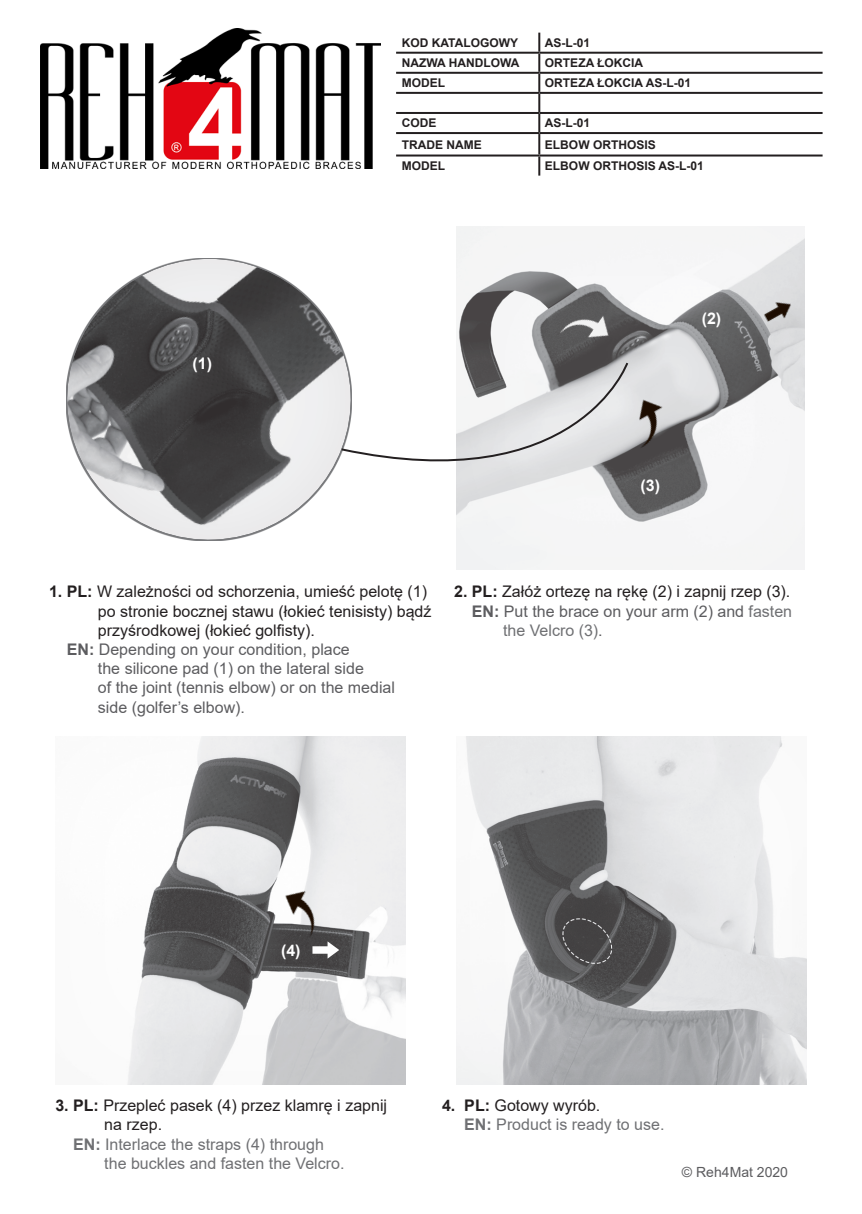
<style>
.page{position:relative;width:862px;height:1214px;background:#fff}
.page>*{position:absolute;margin:0;border:0;box-sizing:border-box;transform-origin:0 0}
.t1{font:16px "Arial";color:#231f20}
.t2{font:16px "Arial";color:#5c5c5f}
.t3{font:16px "Arial";color:#6f7073}
.t4{font:700 16px "Arial";color:#fff}
.t5{font:14px "Arial";color:#5c5c5f}
.t6{font:700 12px "Arial";color:#231f20}
.s1{font-weight:700}
.s2{color:#6f7073}
.s3{color:#5c5c5f}
</style>
<div class="page">
<hr style="left:396px;top:52px;width:143px;height:2px;background:#231f20">
<hr style="left:539px;top:52px;width:283px;height:2px;background:#231f20">
<hr style="left:396px;top:72px;width:143px;height:2px;background:#231f20">
<hr style="left:539px;top:72px;width:283px;height:2px;background:#231f20">
<hr style="left:396px;top:92px;width:143px;height:2px;background:#231f20">
<hr style="left:539px;top:92px;width:283px;height:2px;background:#231f20">
<hr style="left:396px;top:112px;width:143px;height:2px;background:#231f20">
<hr style="left:539px;top:112px;width:283px;height:2px;background:#231f20">
<svg style="left:538px;top:33px;width:2px;height:99px"></svg>
<hr style="left:396px;top:132px;width:143px;height:2px;background:#231f20">
<hr style="left:539px;top:132px;width:283px;height:2px;background:#231f20">
<hr style="left:538px;top:134px;width:2px;height:20px;background:#231f20">
<hr style="left:396px;top:154px;width:143px;height:2px;background:#231f20">
<hr style="left:539px;top:154px;width:283px;height:2px;background:#231f20">
<hr style="left:538px;top:156px;width:2px;height:20px;background:#231f20">
<img style="left:41px;top:28px;width:339px;height:140px">
<div style="left:456px;top:225px;width:350px;height:345px;background:#231f20;opacity:.02"></div>
<div style="left:54px;top:734px;width:354px;height:351px;background:#231f20;opacity:.02"></div>
<div style="left:455px;top:734px;width:353px;height:351px;background:#231f20;opacity:.02"></div>
<img style="left:629px;top:385px;width:56px;height:69px">
<img style="left:753px;top:288px;width:48px;height:48px">
<img style="left:269px;top:873px;width:68px;height:69px">
<svg style="left:308px;top:931px;width:36px;height:38px"></svg>
<svg style="left:66px;top:258px;width:273px;height:283px"></svg>
<svg style="left:339px;top:288px;width:290px;height:211px"></svg>
<p class="t6" style="left:402px;top:34px;width:118px">KOD KATALOGOWY</p>
<p class="t6" style="left:545px;top:34px;width:47px">AS-L-01</p>
<p class="t6" style="left:402px;top:54px;width:119px">NAZWA HANDLOWA</p>
<p class="t6" style="left:545px;top:54px;width:100px">ORTEZA ŁOKCIA</p>
<p class="t6" style="left:402px;top:74px;width:45px">MODEL</p>
<p class="t6" style="left:545px;top:74px;width:147px">ORTEZA ŁOKCIA AS-L-01</p>
<p class="t6" style="left:402px;top:115px;width:36px">CODE</p>
<p class="t6" style="left:545px;top:115px;width:47px">AS-L-01</p>
<p class="t6" style="left:402px;top:136px;width:81px">TRADE NAME</p>
<p class="t6" style="left:545px;top:136px;width:112px">ELBOW ORTHOSIS</p>
<p class="t6" style="left:402px;top:157px;width:45px">MODEL</p>
<p class="t6" style="left:545px;top:157px;width:160px">ELBOW ORTHOSIS AS-L-01</p>
<p class="t4" style="left:193px;top:352px;width:21px">(1)</p>
<p class="t4" style="left:701px;top:307px;width:21px">(2)</p>
<p class="t4" style="left:640px;top:474px;width:21px">(3)</p>
<p class="t1" style="left:49px;top:580px;width:379px"><span class="s1">1. PL:</span> W zależności od schorzenia, umieść pelotę (1)</p>
<p class="t1" style="left:98px;top:599px;width:335px">po stronie bocznej stawu (łokieć tenisisty) bądź</p>
<p class="t1" style="left:98px;top:619px;width:218px">przyśrodkowej (łokieć golfisty).</p>
<p class="t2" style="left:67px;top:638px;width:284px"><span class="s1">EN:</span> Depending on your condition, place</p>
<p class="t2" style="left:98px;top:657px;width:267px">the silicone pad (1) on the lateral side</p>
<p class="t2" style="left:98px;top:676px;width:299px">of the joint (tennis elbow) or on the medial</p>
<p class="t2" style="left:98px;top:695px;width:148px">side (golfer’s elbow).</p>
<p class="t1" style="left:454px;top:580px;width:338px"><span class="s1">2. PL:</span> Załóż ortezę na rękę (2) i zapnij rzep (3).</p>
<p class="t2" style="left:472px;top:599px;width:322px"><span class="s1">EN:</span> Put the brace on your arm (2) and <span class="s2">fasten</span></p>
<p class="t3" style="left:503px;top:619px;width:101px">the Velcro (3)<span class="s3">.</span></p>
<p class="t4" style="left:281px;top:938px;width:21px">(4)</p>
<p class="t1" style="left:55px;top:1094px;width:333px"><span class="s1">3. PL:</span> Przepleć pasek (4) przez klamrę i zapnij</p>
<p class="t1" style="left:104px;top:1113px;width:59px">na rzep.</p>
<p class="t3" style="left:73px;top:1132px;width:252px"><span class="s1">EN:</span> Interlace the straps (4) through</p>
<p class="t3" style="left:104px;top:1151px;width:242px">the buckles and fasten the Velcro.</p>
<p class="t1" style="left:442px;top:1094px;width:160px"><span class="s1">4. PL:</span> Gotowy wyrób.</p>
<p class="t3" style="left:464px;top:1113px;width:202px"><span class="s1">EN:</span> Product is ready to use.</p>
<p class="t5" style="left:682px;top:1161px;width:108px">© Reh4Mat 2020</p>
</div>
